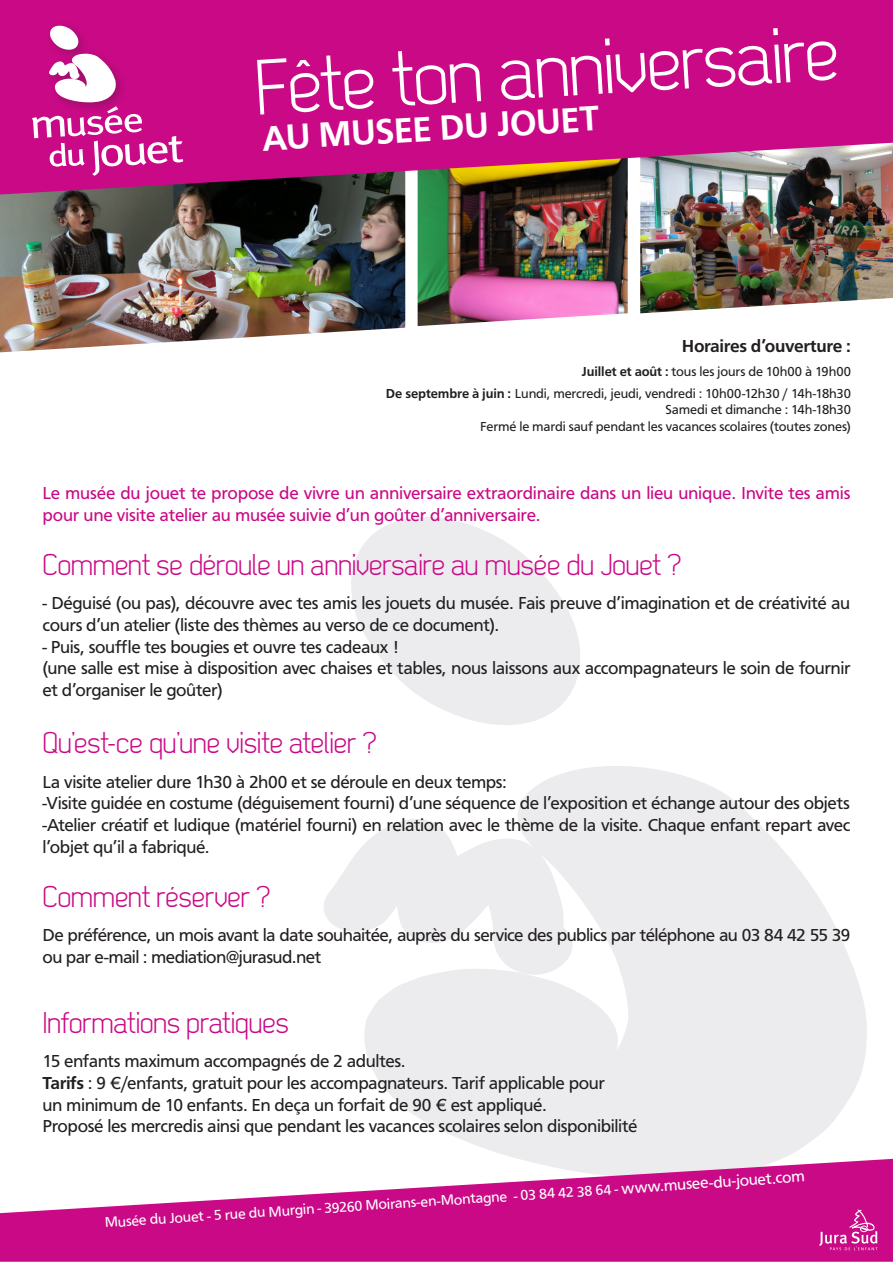
<style>
.page{position:relative;width:893px;height:1263px;background:#fff}
.page>*{position:absolute;margin:0;border:0;box-sizing:border-box;transform-origin:0 0}
.t1{font:78px "Dekar";color:#fff}
._01{font:700 36.3px "Carto Gothic Std";color:#fff}
.t2{font:30px "Dekar";letter-spacing:-.02em;color:#ca0986}
.t3{font:18px/21.6px "Carto Gothic Std";letter-spacing:-.025em;color:#231f20}
.t4{font:18px/21.6px "Carto Gothic Std";letter-spacing:-.015em;color:#ca0986}
._02{font:700 18px "Carto Gothic Std";letter-spacing:-.025em;color:#231f20}
.t5{font:14.7px "Carto Gothic Std";color:#fff}
._02-2{font:13.5px "Carto Gothic Std";letter-spacing:-.01em;color:#231f20}
.s1{font-weight:700}
.s2{font-size:16.2px}
</style>
<div class="page">
<svg style="left:364px;top:766px;width:503px;height:393px;fill:#ececee"></svg>
<svg style="left:351px;top:517px;width:229px;height:208px;fill:#ececee"></svg>
<svg style="left:324px;top:818px;width:250px;height:157px"></svg>
<svg style="left:0;top:1159px;width:893px;height:103px;fill:#ca0986"></svg>
<img style="left:640px;top:195px;width:253px;height:118px">
<img style="left:0;top:195px;width:405px;height:157px">
<img style="left:418px;top:195px;width:210px;height:131px">
<svg style="left:0;top:0;width:893px;height:195px;fill:#ca0986"></svg>
<svg style="left:819px;top:1209px;width:58px;height:41px"></svg>
<div style="left:44px;top:20px;width:84px;height:94px;background:#ca0986"></div>
<svg style="left:32px;top:25px;width:151px;height:151px"></svg>
<p class="t1" style="left:253px;top:47px;width:587px;rotate:-3deg">Fête ton anniversaire</p>
<p class="_01" style="left:261px;top:119px;width:339px;rotate:-4deg">AU MUSEE DU JOUET</p>
<p class="_02" style="left:682px;top:335px;width:171px">Horaires d’ouverture :</p>
<p class="_02-2" style="left:582px;top:364px;width:271px"><span class="s1">Juillet et août :</span> tous les jours de 10h00 à 19h00</p>
<p class="_02-2" style="left:386px;top:386px;width:467px"><span class="s1">De septembre à juin :</span> Lundi, mercredi, jeudi, vendredi : 10h00-12h30 / 14h-18h30</p>
<p class="_02-2" style="left:666px;top:402px;width:187px">Samedi et dimanche : 14h-18h30</p>
<p class="_02-2" style="left:480px;top:418px;width:372px">Fermé le mardi sauf pendant les vacances scolaires (toutes zones)</p>
<p class="t4" style="left:43px;top:483px;width:809px">Le musée du jouet te propose de vivre un anniversaire extraordinaire dans un lieu unique. Invite tes amis pour une visite atelier au musée suivie d’un goûter d’anniversaire.</p>
<p class="t2" style="left:43px;top:550px;width:641px">Comment se déroule un anniversaire au musée du Jouet ?</p>
<p class="t3" style="left:43px;top:593px;width:809px">- Déguisé (ou pas), découvre avec tes amis les jouets du musée. Fais preuve d’imagination et de créativité au cours d’un atelier (liste des thèmes au verso de ce document).</p>
<p class="t3" style="left:43px;top:636px;width:358px">- Puis, souffle tes bougies et ouvre tes cadeaux !</p>
<p class="t3" style="left:43px;top:657px;width:809px">(une salle est mise à disposition avec chaises et tables, nous laissons aux accompagnateurs le soin de fournir et d’organiser le goûter)</p>
<p class="t2" style="left:43px;top:728px;width:336px">Qu’est-ce qu’une visite atelier ?</p>
<p class="t3" style="left:43px;top:771px;width:466px">La visite atelier dure 1h30 à 2h00 et se déroule en deux temps:</p>
<p class="t3" style="left:43px;top:793px;width:809px">-Visite guidée en costume (déguisement fourni) d’une séquence de l’exposition et échange autour des objets</p>
<p class="t3" style="left:43px;top:814px;width:809px">-Atelier créatif et ludique (matériel fourni) en relation avec le thème de la visite. Chaque enfant repart avec l’objet qu’il a fabriqué.</p>
<p class="t2" style="left:43px;top:881px;width:230px">Comment réserver ?</p>
<p class="t3" style="left:43px;top:924px;width:809px">De préférence, un mois avant la date souhaitée, auprès du service des publics par téléphone au 03 84 42 55 39 ou par e-mail : mediation@jurasud.net</p>
<p class="t2" style="left:43px;top:1008px;width:248px">Informations pratiques</p>
<p class="t3" style="left:43px;top:1050px;width:365px">15 enfants maximum accompagnés de 2 adultes.</p>
<p class="t3" style="left:43px;top:1072px;width:564px"><span class="s1">Tarifs</span> : 9 €/enfants, gratuit pour les accompagnateurs. Tarif applicable pour</p>
<p class="t3" style="left:43px;top:1094px;width:506px">un minimum de 10 enfants. En deça un forfait de 90 € est appliqué.</p>
<p class="t3" style="left:43px;top:1115px;width:596px">Proposé les mercredis ainsi que pendant les vacances scolaires selon disponibilité</p>
<p class="t5" style="left:104px;top:1215px;width:703px;rotate:-4deg">Musée du Jouet - 5 rue du Murgin - 39260 Moirans-en-Montagne - 03 84 42 38 64 - <span class="s2">www.musee-du-jouet.com</span></p>
</div>
